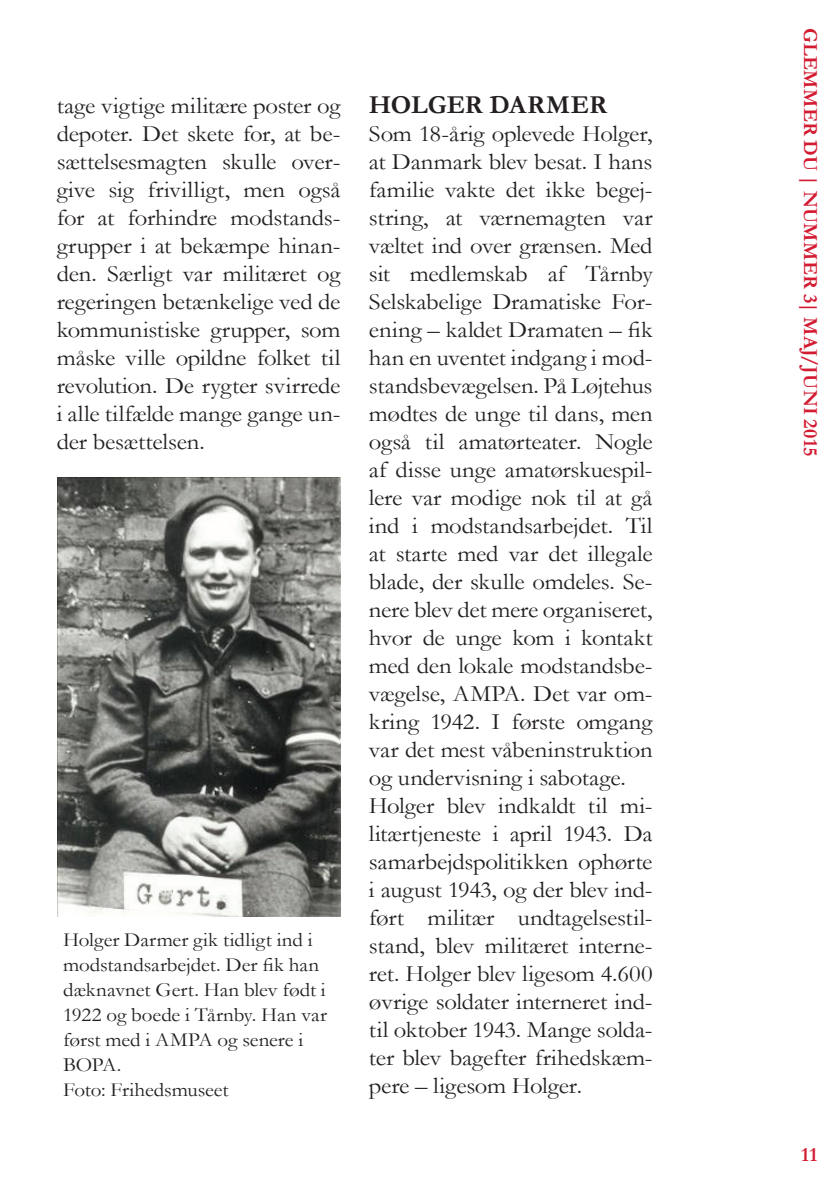
<style>
.page{position:relative;width:840px;height:1191px;background:#fff}
.page>*{position:absolute;margin:0;border:0;box-sizing:border-box;transform-origin:0 0}
.t1{font:700 26px "Garamond";letter-spacing:.02em;color:#231f20}
.t2{font:23.6px/28px "Garamond";letter-spacing:-.01em;color:#231f20;text-align:justify;scale:1.05 1}
.t3{font:20px/25px "Garamond";letter-spacing:-.005em;color:#231f20;scale:1.05 1}
.t4{font:700 20px "Garamond";letter-spacing:.01em;color:#d31b32}
</style>
<div class="page">
<img style="left:57px;top:478px;width:283px;height:438px">
<p class="t2" style="left:57px;top:91px;width:271px">tage vigtige militære poster og depoter. Det skete for, at be&shy;sættelsesmagten skulle over&shy;give sig frivilligt, men også for at forhindre modstands&shy;grupper i at bekæmpe hinan&shy;den. Særligt var militæret og regeringen betænkelige ved de kommunistiske grupper, som måske ville opildne folket til revolution. De rygter svirrede i alle tilfælde mange gange un&shy;der besættelsen.</p>
<p class="t1" style="left:369px;top:87px;width:240px">HOLGER DARMER</p>
<p class="t2" style="left:369px;top:119px;width:271px;text-align:left">Som 18-årig oplevede Holger, at Danmark blev besat. I hans familie vakte det ikke begej&shy;string, at værnemagten var væltet ind over grænsen. Med sit medlemskab af Tårnby<br>Selskabelige Dramatiske For&shy;ening – kaldet Dramaten – fik han en uventet indgang i mod&shy;standsbevægelsen. På Løjtehus mødtes de unge til dans, men også til amatørteater. Nogle af disse unge amatørskuespil&shy;lere var modige nok til at gå ind i modstandsarbejdet. Til at starte med var det illegale blade, der skulle omdeles. Se&shy;nere blev det mere organiseret, hvor de unge kom i kontakt med den lokale modstandsbe&shy;vægelse, AMPA. Det var om&shy;kring 1942. I første omgang var det mest våbeninstruktion og undervisning i sabotage.<br>Holger blev indkaldt til mi&shy;litærtjeneste i april 1943. Da samarbejdspolitikken ophørte i august 1943, og der blev ind&shy;ført militær undtagelsestil&shy;stand, blev militæret interne&shy;ret. Holger blev ligesom 4.600 øvrige soldater interneret ind&shy;til oktober 1943. Mange solda&shy;ter blev bagefter frihedskæm&shy;pere – ligesom Holger.</p>
<p class="t3" style="left:63px;top:926px;width:253px">Holger Darmer gik tidligt ind i modstandsarbejdet. Der fik han dæknavnet Gert. Han blev født i<br>1922 og boede i Tårnby. Han var først med i AMPA og senere i<br>BOPA.<br>Foto: Frihedsmuseet</p>
<p class="t4" style="left:823px;top:28px;width:429px;rotate:90deg">GLEMMER DU | NUMMER 3| MAJ/JUNI 2015</p>
<p class="t4" style="left:800px;top:1140px;width:17px">11</p>
</div>
